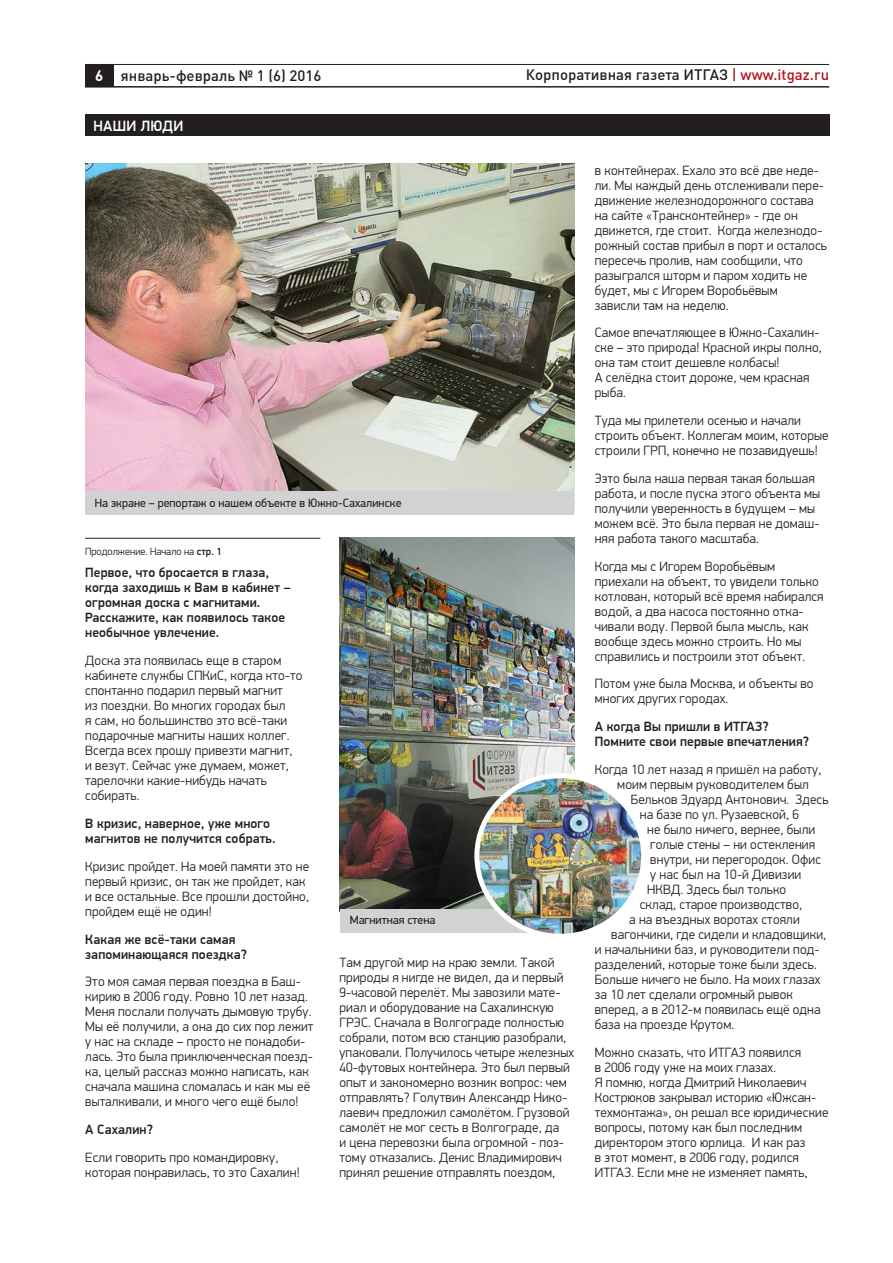
<style>
.page{position:relative;width:893px;height:1263px;background:#fff}
.page>*{position:absolute;margin:0;border:0;box-sizing:border-box;transform-origin:0 0}
.t1{font:500 15px "DIN Pro";color:#231f20}
.t2{font:500 15px "PF Din Display Pro";letter-spacing:.02em;color:#fff}
.t3{font:300 13.5px/15px "PF Din Display Pro";letter-spacing:.01em;color:#231f20}
.t4{font:500 13.5px/15px "PF Din Display Pro";letter-spacing:.01em;color:#231f20}
.t5{font:12px "PF Din Display Pro";color:#231f20}
.t6{font:300 10.5px "PF Din Display Pro";color:#231f20}
.s1{font-weight:700;color:#fff}
.s2{color:#b31319}
.s3{font-weight:500}
</style>
<div class="page">
<hr style="left:85px;top:64px;width:744px;height:1px;background:#231f20">
<hr style="left:85px;top:86px;width:744px;height:2px;background:#231f20">
<div style="left:85px;top:64px;width:28px;height:23px;background:#231f20"></div>
<img style="left:85px;top:163px;width:489px;height:329px">
<div style="left:85px;top:115px;width:745px;height:21px;background:#231f20"></div>
<img style="left:339px;top:538px;width:236px;height:374px">
<div style="left:340px;top:909px;width:235px;height:23px;background:#d1d2d4"></div>
<div style="left:85px;top:492px;width:489px;height:23px;background:#d1d2d4"></div>
<img style="left:477px;top:776px;width:163px;height:157px">
<div style="left:474px;top:773px;width:172px;height:166px;border:5px solid #fff;border-radius:50%"></div>
<hr style="left:85px;top:538px;width:235px;height:1px;background:#231f20">
<p class="t1" style="left:95px;top:66px;width:228px"><span class="s1">6</span> январь-февраль № 1 (6) 2016</p>
<p class="t1" style="left:526px;top:65px;width:305px">Корпоративная газета ИТГАЗ <span class="s2">| www.itgaz.ru</span></p>
<p class="t2" style="left:94px;top:117px;width:91px">НАШИ ЛЮДИ</p>
<p class="t5" style="left:95px;top:496px;width:308px">На экране – репортаж о нашем объекте в Южно-Сахалинске</p>
<p class="t6" style="left:85px;top:545px;width:139px">Продолжение. Начало на <span class="s3">стр. 1</span></p>
<p class="t4" style="left:85px;top:566px;width:207px">Первое, что бросается в глаза, когда заходишь к Вам в кабинет – огромная доска с магнитами.<br>Расскажите, как появилось такое необычное увлечение.</p>
<p class="t3" style="left:85px;top:653px;width:219px">Доска эта появилась еще в старом кабинете службы СПКиС, когда кто-то спонтанно подарил первый магнит<br>из поездки. Во многих городах был<br>я сам, но большинство это всё-таки подарочные магниты наших коллег.<br>Всегда всех прошу привезти магнит, и везут. Сейчас уже думаем, может, тарелочки какие-нибудь начать собирать.</p>
<p class="t4" style="left:85px;top:816px;width:192px">В кризис, наверное, уже много магнитов не получится собрать.</p>
<p class="t3" style="left:85px;top:859px;width:225px">Кризис пройдет. На моей памяти это не первый кризис, он так же пройдет, как и все остальные. Все прошли достойно, пройдем ещё не один!</p>
<p class="t4" style="left:85px;top:932px;width:163px">Какая же всё-таки самая запоминающаяся поездка?</p>
<p class="t3" style="left:85px;top:974px;width:230px">Это моя самая первая поездка в Баш&shy;кирию в 2006 году. Ровно 10 лет назад.<br>Меня послали получать дымовую трубу.<br>Мы её получили, а она до сих пор лежит у нас на складе – просто не понадоби&shy;лась. Это была приключенческая поезд&shy;ка, целый рассказ можно написать, как сначала машина сломалась и как мы её выталкивали, и много чего ещё было!</p>
<p class="t4" style="left:85px;top:1122px;width:69px">А Сахалин?</p>
<p class="t3" style="left:85px;top:1150px;width:216px">Если говорить про командировку, которая понравилась, то это Сахалин!</p>
<p class="t5" style="left:350px;top:913px;width:87px">Магнитная стена</p>
<p class="t3" style="left:339px;top:955px;width:236px">Там другой мир на краю земли. Такой природы я нигде не видел, да и первый 9-часовой перелёт. Мы завозили мате&shy;риал и оборудование на Сахалинскую ГРЭС. Сначала в Волгограде полностью собрали, потом всю станцию разобрали, упаковали. Получилось четыре железных 40-футовых контейнера. Это был первый опыт и закономерно возник вопрос: чем отправлять? Голутвин Александр Нико&shy;лаевич предложил самолётом. Грузовой самолёт не мог сесть в Волгограде, да<br>и цена перевозки была огромной - поэ&shy;тому отказались. Денис Владимирович принял решение отправлять поездом,</p>
<p class="t3" style="left:595px;top:163px;width:234px">в контейнерах. Ехало это всё две неде&shy;ли. Мы каждый день отслеживали пере&shy;движение железнодорожного состава на сайте «Трансконтейнер» - где он движется, где стоит. Когда железнодо&shy;рожный состав прибыл в порт и осталось пересечь пролив, нам сообщили, что разыгрался шторм и паром ходить не будет, мы с Игорем Воробьёвым<br>зависли там на неделю.</p>
<p class="t3" style="left:595px;top:325px;width:229px">Самое впечатляющее в Южно-Сахалин&shy;ске – это природа! Красной икры полно, она там стоит дешевле колбасы!<br>А селёдка стоит дороже, чем красная рыба.</p>
<p class="t3" style="left:595px;top:413px;width:235px">Туда мы прилетели осенью и начали строить объект. Коллегам моим, которые строили ГРП, конечно не позавидуешь!</p>
<p class="t3" style="left:595px;top:471px;width:227px">Ээто была наша первая такая большая работа, и после пуска этого объекта мы получили уверенность в будущем – мы можем всё. Это была первая не домаш&shy;няя работа такого масштаба.</p>
<p class="t3" style="left:595px;top:559px;width:230px">Когда мы с Игорем Воробьёвым приехали на объект, то увидели только котлован, который всё время набирался водой, а два насоса постоянно отка&shy;чивали воду. Первой была мысль, как вообще здесь можно строить. Но мы справились и построили этот объект.</p>
<p class="t3" style="left:595px;top:676px;width:220px">Потом уже была Москва, и объекты во многих других городах.</p>
<p class="t4" style="left:595px;top:719px;width:216px">А когда Вы пришли в ИТГАЗ?<br>Помните свои первые впечатления?</p>
<p class="t3" style="left:595px;top:762px;width:228px">Когда 10 лет назад я пришёл на работу,</p>
<p class="t3" style="left:617px;top:777px;width:193px">моим первым руководителем был</p>
<p class="t3" style="left:631px;top:792px;width:199px">Бельков Эдуард Антонович. Здесь</p>
<p class="t3" style="left:640px;top:807px;width:161px">на базе по ул. Рузаевской, 6</p>
<p class="t3" style="left:647px;top:822px;width:170px">не было ничего, вернее, были</p>
<p class="t3" style="left:650px;top:837px;width:166px">голые стены – ни остекления</p>
<p class="t3" style="left:650px;top:852px;width:172px">внутри, ни перегородок. Офис</p>
<p class="t3" style="left:650px;top:867px;width:152px">у нас был на 10-й Дивизии</p>
<p class="t3" style="left:647px;top:882px;width:140px">НКВД. Здесь был только</p>
<p class="t3" style="left:640px;top:897px;width:164px">склад, старое производство,</p>
<p class="t3" style="left:629px;top:912px;width:172px">а на въездных воротах стояли</p>
<p class="t3" style="left:611px;top:927px;width:217px">вагончики, где сидели и кладовщики,</p>
<p class="t3" style="left:595px;top:942px;width:226px">и начальники баз, и руководители под-</p>
<p class="t3" style="left:595px;top:957px;width:223px">разделений, которые тоже были здесь.</p>
<p class="t3" style="left:595px;top:972px;width:227px">Больше ничего не было. На моих глазах</p>
<p class="t3" style="left:595px;top:987px;width:200px">за 10 лет сделали огромный рывок</p>
<p class="t3" style="left:595px;top:1002px;width:227px">вперед, а в 2012-м появилась ещё одна</p>
<p class="t3" style="left:595px;top:1017px;width:141px">база на проезде Крутом.</p>
<p class="t3" style="left:595px;top:1045px;width:235px">Можно сказать, что ИТГАЗ появился<br>в 2006 году уже на моих глазах.<br>Я помню, когда Дмитрий Николаевич Кострюков закрывал историю «Южсан&shy;техмонтажа», он решал все юридические вопросы, потому как был последним директором этого юрлица. И как раз<br>в этот момент, в 2006 году, родился ИТГАЗ. Если мне не изменяет память,</p>
</div>
